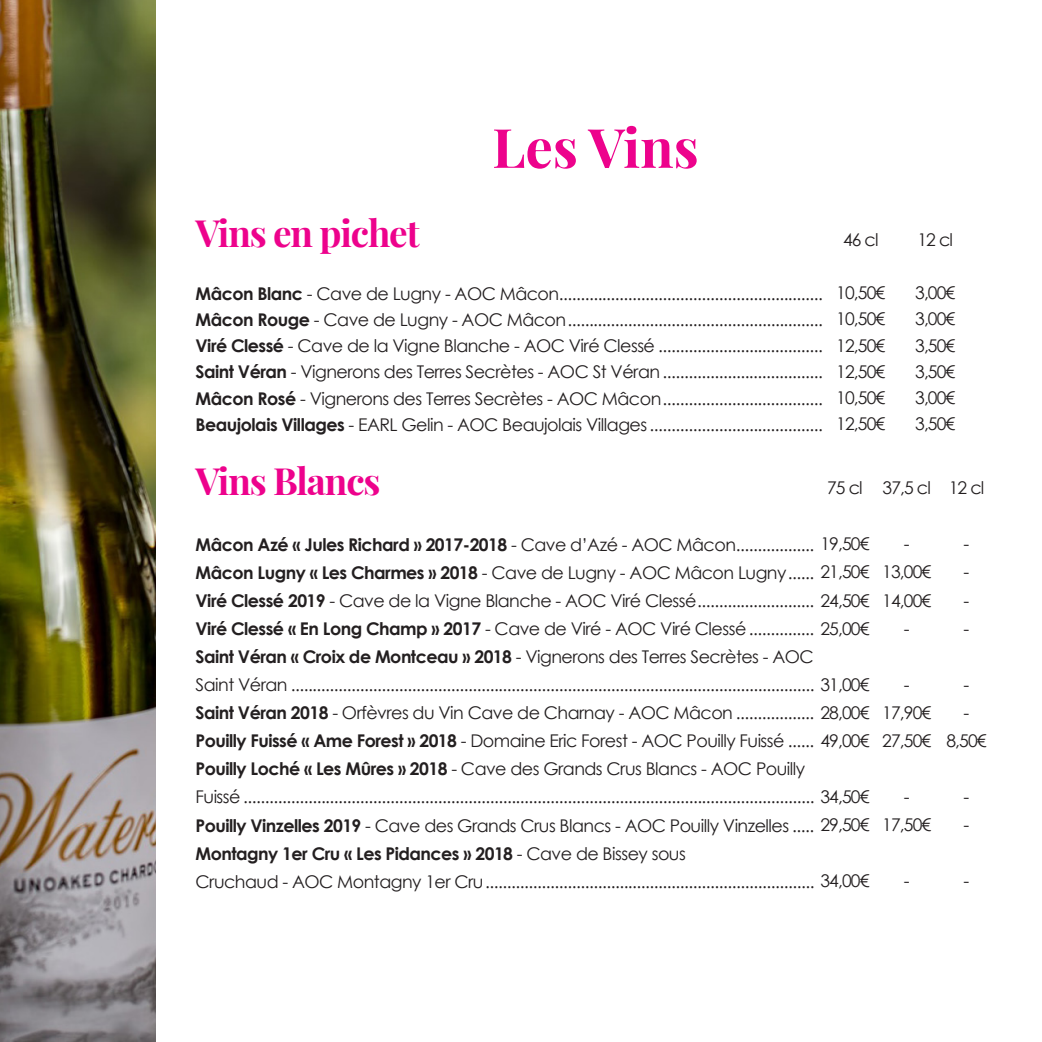
<style>
.page{position:relative;width:1042px;height:1042px;background:#fff}
.page>*{position:absolute;margin:0;border:0;box-sizing:border-box;transform-origin:0 0}
.titre{font:700 54.25px "Playfair Display";color:#ed028c}
.texte_copie_2{font:700 36.75px "Playfair Display";letter-spacing:-.03em;color:#ed028c}
.texte_copie_3{font:17.5px "Century Gothic";letter-spacing:-.03em;color:#231f20}
.texte_copie_2-2{font:17.5px/26.2px "Century Gothic";letter-spacing:-.03em;color:#231f20;text-align:justify}
.texte_copie_2-3{font:700 17.5px "Century Gothic";letter-spacing:-.03em;color:#231f20}
.s1{font-weight:700}
.s2{font-weight:400}
</style>
<div class="page">
<img style="left:0;top:0;width:155px;height:1040px">
<p class="titre" style="left:492px;top:105px;width:208px">Les Vins</p>
<p class="texte_copie_2" style="left:195px;top:204px;width:225px">Vins en pichet</p>
<p class="texte_copie_2-2" style="left:195px;top:280px;width:629px"><span class="s1">Mâcon Blanc</span> - Cave de Lugny - AOC Mâcon.............................................................<br><span class="s1">Mâcon Rouge</span> - Cave de Lugny - AOC Mâcon...........................................................<br><span class="s1">Viré Clessé</span> - Cave de la Vigne Blanche - AOC Viré Clessé ......................................<br><span class="s1">Saint Véran</span> - Vignerons des Terres Secrètes - AOC St Véran .....................................<br><span class="s1">Mâcon Rosé</span> - Vignerons des Terres Secrètes - AOC Mâcon.....................................<br><span class="s1">Beaujolais Villages</span> - EARL Gelin - AOC Beaujolais Villages ........................................</p>
<p class="texte_copie_3" style="left:842px;top:228px;width:37px">46 cl</p>
<p class="texte_copie_3" style="left:836px;top:280px;width:50px">10,50€</p>
<p class="texte_copie_3" style="left:836px;top:306px;width:50px">10,50€</p>
<p class="texte_copie_3" style="left:836px;top:333px;width:50px">12,50€</p>
<p class="texte_copie_3" style="left:836px;top:359px;width:50px">12,50€</p>
<p class="texte_copie_3" style="left:836px;top:385px;width:50px">10,50€</p>
<p class="texte_copie_3" style="left:836px;top:411px;width:50px">12,50€</p>
<p class="texte_copie_3" style="left:917px;top:228px;width:37px">12 cl</p>
<p class="texte_copie_3" style="left:915px;top:280px;width:42px">3,00€</p>
<p class="texte_copie_3" style="left:915px;top:306px;width:42px">3,00€</p>
<p class="texte_copie_3" style="left:915px;top:333px;width:42px">3,50€</p>
<p class="texte_copie_3" style="left:915px;top:359px;width:42px">3,50€</p>
<p class="texte_copie_3" style="left:915px;top:385px;width:42px">3,00€</p>
<p class="texte_copie_3" style="left:915px;top:411px;width:42px">3,50€</p>
<p class="texte_copie_2" style="left:195px;top:452px;width:186px">Vins Blancs</p>
<p class="texte_copie_3" style="left:827px;top:476px;width:37px">75 cl</p>
<p class="texte_copie_3" style="left:882px;top:476px;width:50px">37,5 cl</p>
<p class="texte_copie_3" style="left:948px;top:476px;width:37px">12 cl</p>
<p class="texte_copie_3" style="left:195px;top:532px;width:675px"><span class="s1">Mâcon Azé « Jules Richard » 2017-2018</span> - Cave d’Azé - AOC Mâcon.................. 19,50€</p>
<p class="texte_copie_3" style="left:195px;top:560px;width:675px"><span class="s1">Mâcon Lugny « Les Charmes » 2018</span> - Cave de Lugny - AOC Mâcon Lugny...... 21,50€</p>
<p class="texte_copie_3" style="left:195px;top:588px;width:675px"><span class="s1">Viré Clessé 2019</span> - Cave de la Vigne Blanche - AOC Viré Clessé........................... 24,50€</p>
<p class="texte_copie_3" style="left:195px;top:616px;width:675px"><span class="s1">Viré Clessé « En Long Champ » 2017</span> - Cave de Viré - AOC Viré Clessé ............... 25,00€</p>
<p class="texte_copie_3" style="left:195px;top:672px;width:675px">Saint Véran ......................................................................................................................... 31,00€</p>
<p class="texte_copie_3" style="left:195px;top:700px;width:675px"><span class="s1">Saint Véran 2018</span> - Orfèvres du Vin Cave de Charnay - AOC Mâcon .................. 28,00€</p>
<p class="texte_copie_3" style="left:195px;top:728px;width:675px"><span class="s1">Pouilly Fuissé « Ame Forest » 2018</span> - Domaine Eric Forest - AOC Pouilly Fuissé ...... 49,00€</p>
<p class="texte_copie_3" style="left:195px;top:784px;width:675px">Fuissé .................................................................................................................................... 34,50€</p>
<p class="texte_copie_3" style="left:195px;top:812px;width:675px"><span class="s1">Pouilly Vinzelles 2019</span> - Cave des Grands Crus Blancs - AOC Pouilly Vinzelles ..... 29,50€</p>
<p class="texte_copie_3" style="left:195px;top:868px;width:675px">Cruchaud - AOC Montagny 1er Cru............................................................................ 34,00€</p>
<p class="texte_copie_2-3" style="left:195px;top:643px;width:619px">Saint Véran « Croix de Montceau » 2018 <span class="s2">- Vignerons des Terres Secrètes - AOC</span></p>
<p class="texte_copie_2-2" style="left:195px;top:755px;width:611px"><span class="s1">Pouilly Loché « Les Mûres » 2018</span> - Cave des Grands Crus Blancs - AOC Pouilly</p>
<p class="texte_copie_2-3" style="left:195px;top:839px;width:491px">Montagny 1er Cru « Les Pidances » 2018 <span class="s2">- Cave de Bissey sous</span></p>
<p class="texte_copie_3" style="left:903px;top:532px;width:7px">-</p>
<p class="texte_copie_3" style="left:882px;top:560px;width:50px">13,00€</p>
<p class="texte_copie_3" style="left:882px;top:588px;width:50px">14,00€</p>
<p class="texte_copie_3" style="left:903px;top:616px;width:7px">-</p>
<p class="texte_copie_3" style="left:903px;top:672px;width:7px">-</p>
<p class="texte_copie_3" style="left:882px;top:700px;width:50px">17,90€</p>
<p class="texte_copie_3" style="left:882px;top:728px;width:50px">27,50€</p>
<p class="texte_copie_3" style="left:903px;top:784px;width:7px">-</p>
<p class="texte_copie_3" style="left:882px;top:812px;width:50px">17,50€</p>
<p class="texte_copie_3" style="left:903px;top:868px;width:7px">-</p>
<p class="texte_copie_3" style="left:963px;top:532px;width:7px">-</p>
<p class="texte_copie_3" style="left:963px;top:560px;width:7px">-</p>
<p class="texte_copie_3" style="left:963px;top:588px;width:7px">-</p>
<p class="texte_copie_3" style="left:963px;top:616px;width:7px">-</p>
<p class="texte_copie_3" style="left:963px;top:672px;width:7px">-</p>
<p class="texte_copie_3" style="left:963px;top:700px;width:7px">-</p>
<p class="texte_copie_3" style="left:946px;top:728px;width:42px">8,50€</p>
<p class="texte_copie_3" style="left:963px;top:784px;width:7px">-</p>
<p class="texte_copie_3" style="left:963px;top:812px;width:7px">-</p>
<p class="texte_copie_3" style="left:963px;top:868px;width:7px">-</p>
</div>
